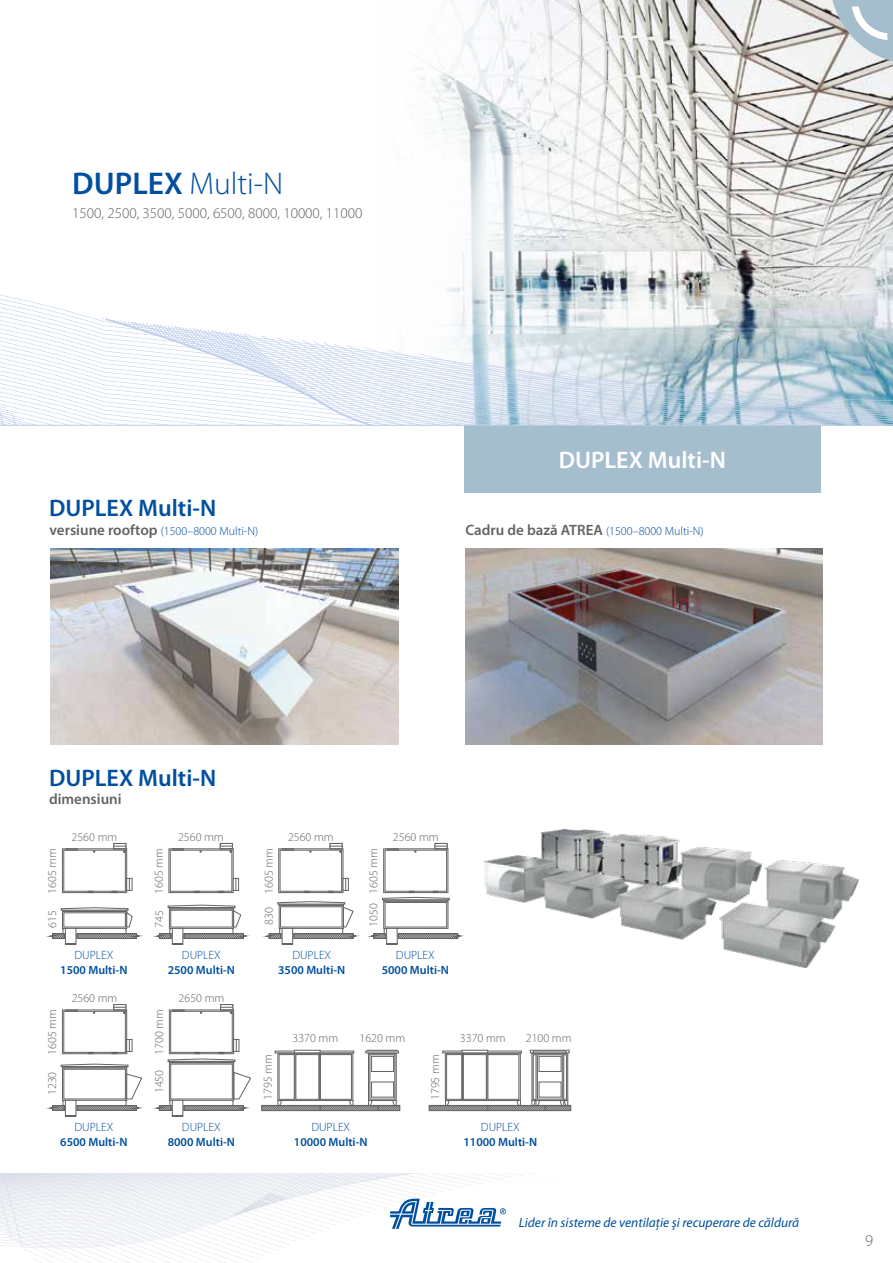
<style>
.page{position:relative;width:893px;height:1263px;background:#fff}
.page>*{position:absolute;margin:0;border:0;box-sizing:border-box;transform-origin:0 0}
.t1{font:300 31.5px "Myriad Pro";color:#004f9f}
.t2{font:600 24px "Myriad Pro";color:#004f9f}
.t3{font:600 24px "Myriad Pro";color:#fff}
.t4{font:300 16.5px "Myriad Pro";color:#646363}
.t5{font:300 15px "Myriad Pro";color:#646363}
.t6{font:600 15px "Myriad Pro";color:#646363}
.t7{font:italic 13.5px "Myriad Pro";color:#004f9f}
.t8{font:300 12px "Myriad Pro";color:#646363}
.t9{font:300 12px "Myriad Pro";color:#004f9f}
.t10{font:600 12px "Myriad Pro";color:#004f9f}
.s1{font-weight:600}
.s2{font-weight:600;font-size:15px;color:#646363}
</style>
<div class="page">
<img style="left:417px;top:0;width:476px;height:228px">
<svg style="left:0;top:228px;width:893px;height:197px"></svg>
<div style="left:464px;top:425px;width:357px;height:68px;background:#a5becd"></div>
<hr style="left:0;top:425px;width:893px;height:1px;background:#bccdeb">
<svg style="left:830px;top:0;width:63px;height:63px"></svg>
<img style="left:50px;top:548px;width:348px;height:196px">
<img style="left:466px;top:548px;width:356px;height:196px">
<svg style="left:0;top:1174px;width:523px;height:89px"></svg>
<img style="left:485px;top:829px;width:374px;height:139px">
<div style="left:114px;top:843px;width:12px;height:6px;background:#c5c5c5"></div>
<div style="left:114px;top:843px;width:12px;height:6px;border:1px solid #646363"></div>
<div style="left:62px;top:848px;width:65px;height:45px;border:1px solid #646363"></div>
<svg style="left:114px;top:846px;width:12px;height:6px"></svg>
<div style="left:127px;top:878px;width:5px;height:12px;background:#ededed"></div>
<div style="left:126px;top:878px;width:6px;height:13px;border:1px solid #646363"></div>
<svg style="left:129px;top:878px;width:1px;height:12px"></svg>
<svg style="left:48px;top:907px;width:93px;height:37px"></svg>
<div style="left:435px;top:843px;width:12px;height:6px;background:#c5c5c5"></div>
<div style="left:435px;top:843px;width:12px;height:6px;border:1px solid #646363"></div>
<svg style="left:435px;top:846px;width:12px;height:1px"></svg>
<div style="left:383px;top:848px;width:65px;height:45px;border:1px solid #646363"></div>
<div style="left:385px;top:850px;width:62px;height:41px;border:1px solid #646363"></div>
<svg style="left:387px;top:849px;width:12px;height:1px"></svg>
<div style="left:384px;top:900px;width:64px;height:1px;border:1px solid #646363"></div>
<div style="left:383px;top:901px;width:65px;height:28px;border:1px solid #646363"></div>
<div style="left:385px;top:902px;width:62px;height:25px;background:#fff;border:1px solid #646363"></div>
<svg style="left:382px;top:891px;width:68px;height:9px"></svg>
<svg style="left:369px;top:928px;width:93px;height:16px"></svg>
<div style="left:114px;top:1004px;width:12px;height:6px;background:#dadada"></div>
<div style="left:114px;top:1004px;width:12px;height:6px;border:1px solid #646363"></div>
<div style="left:62px;top:1010px;width:65px;height:44px;border:1px solid #646363"></div>
<svg style="left:114px;top:1007px;width:12px;height:6px"></svg>
<div style="left:127px;top:1039px;width:5px;height:12px;background:#ededed"></div>
<div style="left:126px;top:1039px;width:6px;height:13px;border:1px solid #646363"></div>
<svg style="left:129px;top:1039px;width:1px;height:12px"></svg>
<div style="left:62px;top:1066px;width:65px;height:2px;border:1px solid #646363"></div>
<div style="left:62px;top:1068px;width:65px;height:32px;border:1px solid #646363"></div>
<div style="left:64px;top:1069px;width:62px;height:30px;background:#fff;border:1px solid #646363"></div>
<svg style="left:61px;top:1064px;width:67px;height:3px"></svg>
<svg style="left:48px;top:1073px;width:94px;height:43px"></svg>
<div style="left:220px;top:843px;width:12px;height:6px;background:#c5c5c5"></div>
<div style="left:220px;top:843px;width:13px;height:6px;border:1px solid #646363"></div>
<div style="left:169px;top:848px;width:64px;height:45px;border:1px solid #646363"></div>
<div style="left:170px;top:850px;width:62px;height:41px;border:1px solid #646363"></div>
<svg style="left:194px;top:891px;width:6px;height:2px"></svg>
<svg style="left:220px;top:846px;width:12px;height:6px"></svg>
<svg style="left:218px;top:891px;width:6px;height:2px"></svg>
<div style="left:233px;top:878px;width:6px;height:12px;background:#a0a0a0"></div>
<div style="left:233px;top:878px;width:6px;height:13px;border:1px solid #646363"></div>
<svg style="left:236px;top:878px;width:1px;height:12px"></svg>
<svg style="left:172px;top:849px;width:12px;height:1px"></svg>
<svg style="left:155px;top:905px;width:93px;height:39px"></svg>
<div style="left:330px;top:843px;width:12px;height:6px;background:#c5c5c5"></div>
<div style="left:330px;top:843px;width:12px;height:6px;border:1px solid #646363"></div>
<div style="left:278px;top:848px;width:65px;height:45px;border:1px solid #646363"></div>
<div style="left:280px;top:850px;width:62px;height:41px;border:1px solid #646363"></div>
<svg style="left:330px;top:846px;width:12px;height:6px"></svg>
<div style="left:343px;top:878px;width:5px;height:12px;background:#e1e1e1"></div>
<div style="left:343px;top:878px;width:6px;height:13px;border:1px solid #646363"></div>
<svg style="left:345px;top:878px;width:1px;height:12px"></svg>
<svg style="left:282px;top:849px;width:12px;height:1px"></svg>
<svg style="left:265px;top:901px;width:93px;height:43px"></svg>
<div style="left:221px;top:1004px;width:12px;height:6px;background:#dadada"></div>
<div style="left:220px;top:1004px;width:13px;height:6px;border:1px solid #646363"></div>
<div style="left:169px;top:1010px;width:65px;height:44px;border:1px solid #646363"></div>
<div style="left:171px;top:1011px;width:61px;height:41px;border:1px solid #646363"></div>
<svg style="left:221px;top:1007px;width:12px;height:6px"></svg>
<div style="left:233px;top:1039px;width:6px;height:13px;border:1px solid #646363"></div>
<div style="left:169px;top:1061px;width:65px;height:2px;border:1px solid #646363"></div>
<div style="left:169px;top:1062px;width:65px;height:38px;border:1px solid #646363"></div>
<svg style="left:168px;top:1039px;width:69px;height:22px"></svg>
<svg style="left:155px;top:1072px;width:96px;height:44px"></svg>
<div style="left:278px;top:1053px;width:75px;height:48px;border:1px solid #646363"></div>
<div style="left:368px;top:1053px;width:28px;height:48px;background:#6c6b6b"></div>
<hr style="left:295px;top:1053px;width:1px;height:47px;background:#646363">
<hr style="left:319px;top:1053px;width:1px;height:47px;background:#646363">
<div style="left:532px;top:1053px;width:36px;height:48px;background:#6b6a6a"></div>
<div style="left:445px;top:1053px;width:76px;height:48px;border:1px solid #646363"></div>
<hr style="left:462px;top:1053px;width:1px;height:47px;background:#646363">
<hr style="left:487px;top:1053px;width:1px;height:47px;background:#646363">
<div style="left:275px;top:1051px;width:79px;height:2px;border:1px solid #646363"></div>
<div style="left:294px;top:1050px;width:26px;height:3px;background:#fff;border:1px solid #646363"></div>
<div style="left:442px;top:1051px;width:80px;height:2px;border:1px solid #646363"></div>
<div style="left:462px;top:1050px;width:26px;height:3px;background:#fff;border:1px solid #646363"></div>
<div style="left:367px;top:1050px;width:30px;height:3px;background:#fff;border:1px solid #646363"></div>
<div style="left:365px;top:1051px;width:34px;height:2px;background:#fff;border:1px solid #646363"></div>
<div style="left:530px;top:1050px;width:39px;height:3px;background:#fff;border:1px solid #646363"></div>
<div style="left:533px;top:1051px;width:33px;height:2px;background:#fff;border:1px solid #646363"></div>
<svg style="left:262px;top:1054px;width:138px;height:55px"></svg>
<div style="left:262px;top:1106px;width:138px;height:5px;border:1px solid #646363"></div>
<svg style="left:429px;top:1054px;width:142px;height:55px"></svg>
<div style="left:429px;top:1106px;width:142px;height:5px;border:1px solid #646363"></div>
<h1 class="t1" style="left:72px;top:166px;width:212px"><span class="s1">DUPLEX</span> Multi-N</h1>
<p class="t5" style="left:72px;top:204px;width:292px">1500, 2500, 3500, 5000, 6500, 8000, 10000, 11000</p>
<h2 class="t3" style="left:559px;top:447px;width:169px">DUPLEX Multi-N</h2>
<h2 class="t2" style="left:49px;top:495px;width:169px">DUPLEX Multi-N</h2>
<p class="t9" style="left:50px;top:524px;width:210px"><span class="s2">versiune rooftop</span> (1500–8000 Multi-N)</p>
<p class="t9" style="left:466px;top:524px;width:240px"><span class="s2">Cadru de bază ATREA</span> (1500–8000 Multi-N)</p>
<h2 class="t2" style="left:49px;top:765px;width:169px">DUPLEX Multi-N</h2>
<p class="t6" style="left:49px;top:791px;width:74px">dimensiuni</p>
<p class="t8" style="left:72px;top:831px;width:47px">2560 mm</p>
<p class="t8" style="left:178px;top:831px;width:47px">2560 mm</p>
<p class="t8" style="left:46px;top:894px;width:47px;rotate:-90deg">1605 mm</p>
<p class="t8" style="left:46px;top:927px;width:19px;rotate:-90deg">615</p>
<p class="t8" style="left:152px;top:894px;width:47px;rotate:-90deg">1605 mm</p>
<p class="t8" style="left:153px;top:928px;width:19px;rotate:-90deg">745</p>
<p class="t9" style="left:74px;top:949px;width:40px">DUPLEX</p>
<p class="t10" style="left:60px;top:963px;width:69px">1500 Multi-N</p>
<p class="t9" style="left:182px;top:949px;width:40px">DUPLEX</p>
<p class="t10" style="left:168px;top:963px;width:69px">2500 Multi-N</p>
<p class="t8" style="left:72px;top:992px;width:47px">2560 mm</p>
<p class="t8" style="left:179px;top:992px;width:47px">2650 mm</p>
<p class="t8" style="left:46px;top:1055px;width:47px;rotate:-90deg">1605 mm</p>
<p class="t8" style="left:46px;top:1095px;width:25px;rotate:-90deg">1230</p>
<p class="t8" style="left:153px;top:1055px;width:47px;rotate:-90deg">1700 mm</p>
<p class="t8" style="left:153px;top:1093px;width:25px;rotate:-90deg">1450</p>
<p class="t9" style="left:74px;top:1121px;width:40px">DUPLEX</p>
<p class="t10" style="left:60px;top:1135px;width:69px">6500 Multi-N</p>
<p class="t9" style="left:182px;top:1121px;width:40px">DUPLEX</p>
<p class="t10" style="left:168px;top:1135px;width:69px">8000 Multi-N</p>
<p class="t8" style="left:288px;top:831px;width:47px">2560 mm</p>
<p class="t8" style="left:393px;top:831px;width:47px">2560 mm</p>
<p class="t8" style="left:262px;top:893px;width:47px;rotate:-90deg">1605 mm</p>
<p class="t8" style="left:262px;top:924px;width:19px;rotate:-90deg">830</p>
<p class="t8" style="left:367px;top:893px;width:47px;rotate:-90deg">1605 mm</p>
<p class="t8" style="left:367px;top:927px;width:25px;rotate:-90deg">1050</p>
<p class="t9" style="left:292px;top:949px;width:40px">DUPLEX</p>
<p class="t10" style="left:278px;top:963px;width:69px">3500 Multi-N</p>
<p class="t9" style="left:396px;top:949px;width:40px">DUPLEX</p>
<p class="t10" style="left:382px;top:963px;width:69px">5000 Multi-N</p>
<p class="t8" style="left:261px;top:1100px;width:47px;rotate:-90deg">1795 mm</p>
<p class="t8" style="left:292px;top:1031px;width:47px">3370 mm</p>
<p class="t8" style="left:359px;top:1031px;width:47px">1620 mm</p>
<p class="t9" style="left:311px;top:1121px;width:40px">DUPLEX</p>
<p class="t10" style="left:294px;top:1135px;width:75px">10000 Multi-N</p>
<p class="t8" style="left:429px;top:1100px;width:47px;rotate:-90deg">1795 mm</p>
<p class="t8" style="left:460px;top:1031px;width:47px">3370 mm</p>
<p class="t8" style="left:526px;top:1031px;width:47px">2100 mm</p>
<p class="t9" style="left:481px;top:1121px;width:40px">DUPLEX</p>
<p class="t10" style="left:463px;top:1135px;width:75px">11000 Multi-N</p>
<p class="t7" style="left:519px;top:1215px;width:282px">Lider în sisteme de ventilaţie şi recuperare de căldură</p>
<h3 class="t4" style="left:865px;top:1231px;width:10px">9</h3>
</div>
